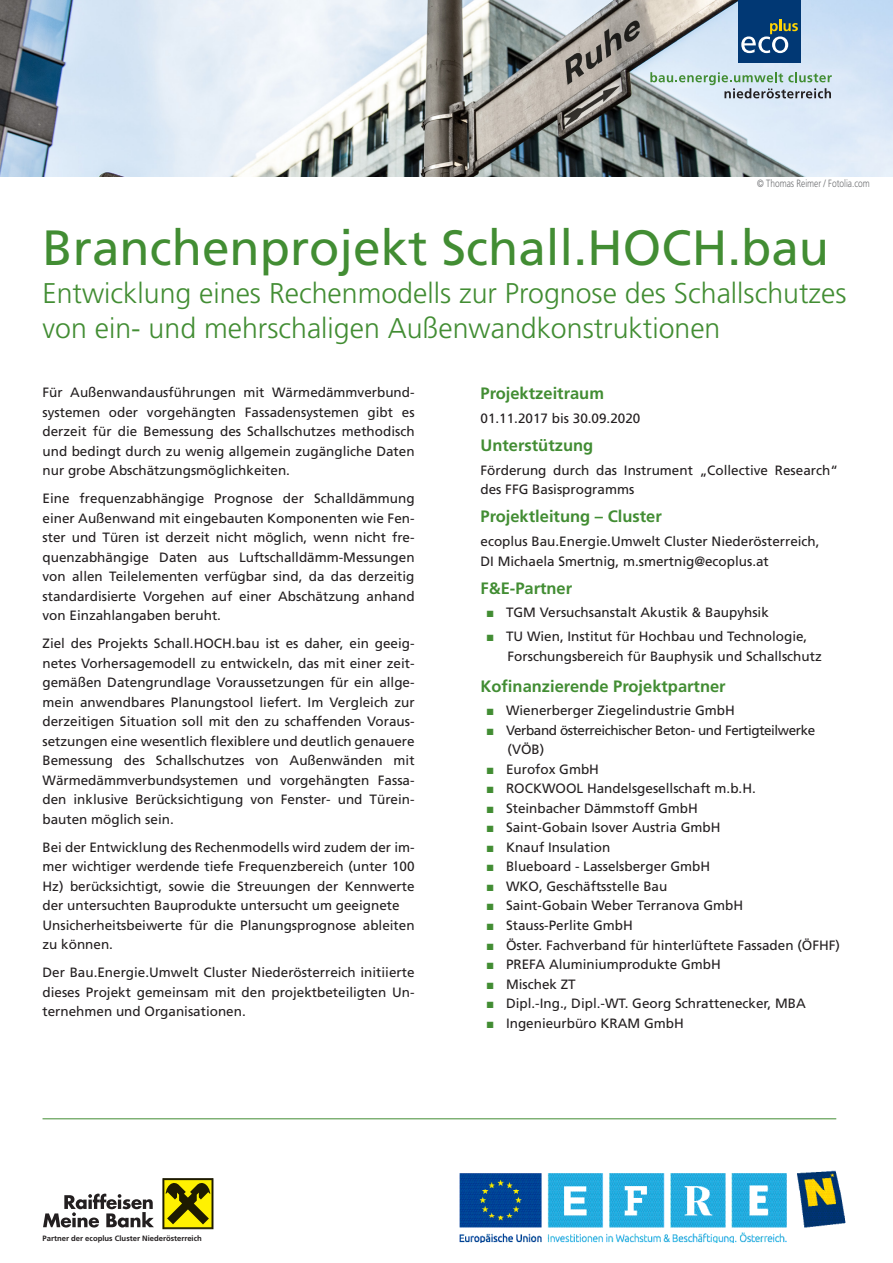
<style>
.page{position:relative;width:893px;height:1263px;background:#fff}
.page>*{position:absolute;margin:0;border:0;box-sizing:border-box;transform-origin:0 0}
.t1{font:49.5px "Frutiger";color:#428d33}
.t2{font:300 28.5px/34.2px "Frutiger";color:#428d33}
.t3{font:700 16.5px "Frutiger";color:#428d33}
.t4{font:13.5px/19.5px "Frutiger";color:#231f20;text-align:justify}
.t5{font:13.5px/19.5px "Frutiger";letter-spacing:-.03em;color:#231f20}
.t6{font:13.5px "Frutiger CE";color:#231f20}
.t7{font:300 10.5px "Frutiger";color:#6c6d70;scale:.8 1}
.t8{font:700 7.65px "Frutiger";color:#231f20}
.s1{font-family:"Arial";color:#428d33}
</style>
<div class="page">
<img style="left:0;top:0;width:893px;height:177px">
<div style="left:163px;top:1178px;width:50px;height:51px;border:1px solid #1e1b01"></div>
<div style="left:164px;top:1180px;width:48px;height:47px;background:#fff101"></div>
<svg style="left:166px;top:1183px;width:44px;height:41px"></svg>
<svg style="left:43px;top:1193px;width:111px;height:34px"></svg>
<img style="left:459px;top:1170px;width:387px;height:73px">
<div style="left:738px;top:0;width:63px;height:63px;background:#013874"></div>
<svg style="left:741px;top:20px;width:57px;height:33px"></svg>
<svg style="left:650px;top:72px;width:182px;height:26px;background:#b6cac9"></svg>
<hr style="left:43px;top:1118px;width:793px;height:1px;background:#428d33">
<p class="t7" style="left:757px;top:177px;width:142px">© Thomas Reimer / Fotolia.com</p>
<p class="t1" style="left:43px;top:219px;width:788px">Branchenprojekt Schall.HOCH.bau</p>
<p class="t2" style="left:43px;top:277px;width:805px">Entwicklung eines Rechenmodells zur Prognose des Schallschutzes von ein- und mehrschaligen Außenwandkonstruktionen</p>
<p class="t4" style="left:43px;top:383px;width:374px">Für Außenwandausführungen mit Wärmedämmverbund&shy;systemen oder vorgehängten Fassadensystemen gibt es derzeit für die Bemessung des Schallschutzes methodisch und bedingt durch zu wenig allgemein zugängliche Daten nur grobe Abschätzungsmöglichkeiten.</p>
<p class="t4" style="left:43px;top:489px;width:374px">Eine frequenzabhängige Prognose der Schalldämmung einer Außenwand mit eingebauten Komponenten wie Fen&shy;ster und Türen ist derzeit nicht möglich, wenn nicht fre&shy;quenzabhängige Daten aus Luftschalldämm-Messungen von allen Teilelementen verfügbar sind, da das derzeitig standardisierte Vorgehen auf einer Abschätzung anhand von Einzahlangaben beruht.</p>
<p class="t4" style="left:43px;top:634px;width:374px">Ziel des Projekts Schall.HOCH.bau ist es daher, ein geeig&shy;netes Vorhersagemodell zu entwickeln, das mit einer zeit&shy;gemäßen Datengrundlage Voraussetzungen für ein allge&shy;mein anwendbares Planungstool liefert. Im Vergleich zur derzeitigen Situation soll mit den zu schaffenden Voraus&shy;setzungen eine wesentlich flexiblere und deutlich genauere Bemessung des Schallschutzes von Außenwänden mit Wärmedämmverbundsystemen und vorgehängten Fassa&shy;den inklusive Berücksichtigung von Fenster- und Türein&shy;bauten möglich sein.</p>
<p class="t4" style="left:43px;top:837px;width:374px">Bei der Entwicklung des Rechenmodells wird zudem der im&shy;mer wichtiger werdende tiefe Frequenzbereich (unter 100<br>Hz) berücksichtigt, sowie die Streuungen der Kennwerte der untersuchten Bauprodukte untersucht um geeignete</p>
<p class="t4" style="left:43px;top:915px;width:374px">Unsicherheitsbeiwerte für die Planungsprognose ableiten zu können.</p>
<p class="t4" style="left:43px;top:963px;width:374px">Der Bau.Energie.Umwelt Cluster Niederösterreich initiierte dieses Projekt gemeinsam mit den projektbeteiligten Un&shy;ternehmen und Organisationen.</p>
<p class="t3" style="left:480px;top:384px;width:125px">Projektzeitraum</p>
<p class="t6" style="left:480px;top:411px;width:161px">01.11.2017 bis 30.09.2020</p>
<p class="t3" style="left:480px;top:436px;width:114px">Unterstützung</p>
<p class="t4" style="left:480px;top:460px;width:359px">Förderung durch das Instrument „Collective Research“ des FFG Basisprogramms</p>
<p class="t3" style="left:480px;top:507px;width:183px">Projektleitung – Cluster</p>
<p class="t4" style="left:480px;top:532px;width:341px">ecoplus Bau.Energie.Umwelt Cluster Niederösterreich,<br>DI Michaela Smertnig, m.smertnig@ecoplus.at</p>
<p class="t3" style="left:480px;top:578px;width:93px">F&amp;E-Partner</p>
<p class="t4" style="left:486px;top:603px;width:284px"><span class="s1">■</span> TGM Versuchsanstalt Akustik &amp; Baupyhsik</p>
<p class="t4" style="left:507px;top:627px;width:316px;text-indent:-21px"><span class="s1">■</span> TU Wien, Institut für Hochbau und Technologie,<br>Forschungsbereich für Bauphysik und Schallschutz</p>
<p class="t3" style="left:480px;top:676px;width:247px">Kofinanzierende Projektpartner</p>
<p class="t4" style="left:486px;top:701px;width:250px"><span class="s1">■</span> Wienerberger Ziegelindustrie GmbH</p>
<p class="t5" style="left:507px;top:721px;width:309px;text-indent:-21px"><span class="s1">■</span> Verband österreichischer Beton- und Fertigteilwerke (VÖB)</p>
<p class="t4" style="left:486px;top:760px;width:114px"><span class="s1">■</span> Eurofox GmbH</p>
<p class="t4" style="left:486px;top:779px;width:271px"><span class="s1">■</span> ROCKWOOL Handelsgesellschaft m.b.H.</p>
<p class="t4" style="left:486px;top:799px;width:213px"><span class="s1">■</span> Steinbacher Dämmstoff GmbH</p>
<p class="t4" style="left:486px;top:818px;width:236px"><span class="s1">■</span> Saint-Gobain Isover Austria GmbH</p>
<p class="t4" style="left:486px;top:838px;width:126px"><span class="s1">■</span> Knauf Insulation</p>
<p class="t4" style="left:486px;top:857px;width:225px"><span class="s1">■</span> Blueboard - Lasselsberger GmbH</p>
<p class="t4" style="left:486px;top:877px;width:183px"><span class="s1">■</span> WKO, Geschäftsstelle Bau</p>
<p class="t4" style="left:486px;top:896px;width:258px"><span class="s1">■</span> Saint-Gobain Weber Terranova GmbH</p>
<p class="t4" style="left:486px;top:916px;width:148px"><span class="s1">■</span> Stauss-Perlite GmbH</p>
<p class="t4" style="left:486px;top:935px;width:355px"><span class="s1">■</span> Öster. Fachverband für hinterlüftete Fassaden (ÖFHF)</p>
<p class="t4" style="left:486px;top:955px;width:236px"><span class="s1">■</span> PREFA Aluminiumprodukte GmbH</p>
<p class="t4" style="left:486px;top:974px;width:91px"><span class="s1">■</span> Mischek ZT</p>
<p class="t4" style="left:486px;top:994px;width:321px"><span class="s1">■</span> Dipl.-Ing., Dipl.-WT. Georg Schrattenecker, MBA</p>
<p class="t4" style="left:486px;top:1013px;width:199px"><span class="s1">■</span> Ingenieurbüro KRAM GmbH</p>
<p class="t8" style="left:43px;top:1234px;width:161px">Partner der ecoplus Cluster Niederösterreich</p>
</div>
